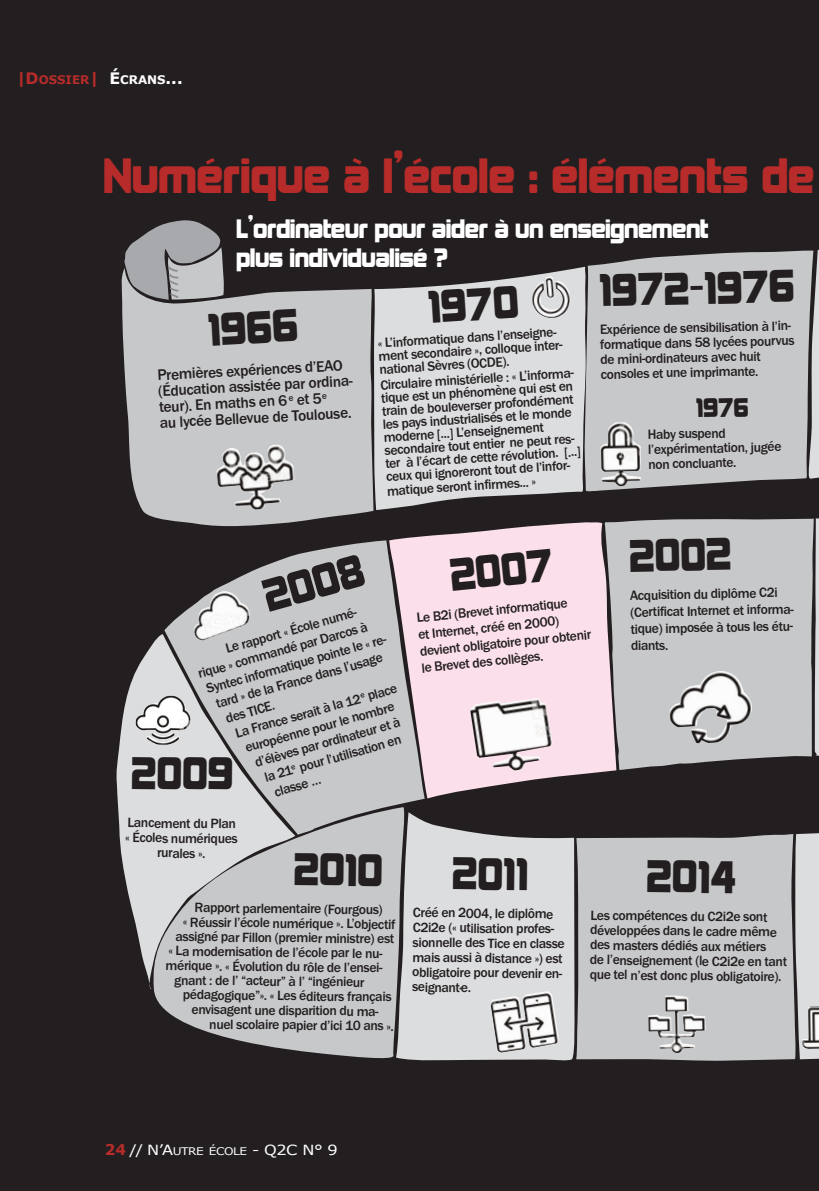
<style>
.page{position:relative;width:819px;height:1191px;background:#231f20}
.page>*{position:absolute;margin:0;border:0;box-sizing:border-box;transform-origin:0 0}
.t1{font:45.5px "Kimberley";letter-spacing:-.01em;color:#b72c2a}
.t2{font:42px "Kimberley";color:#231f20}
.t3{font:24.5px/28.7px "Kimberley";letter-spacing:-.025em;color:#fff}
.t4{font:24.5px "Kimberley";color:#231f20}
.t5{font:500 15.75px/15.9px "Franklin Gothic";color:#231f20}
.t6{font:500 14px/14.9px "Franklin Gothic";color:#231f20}
.t7{font:14px "Verdana";color:#fff;scale:1.15 1}
.t8{font:700 11.9px "Verdana";color:#b72c2a}
.s1{font-size:15.75px}
.s2{font-size:15.75px;color:#fff}
.s3{color:#fff}
.s4{font-weight:700;font-size:14.88px;color:#b72c2a}
.s5{font-size:10.5px}
</style>
<div class="page">
<svg style="left:389px;top:521px;width:227px;height:277px;background:#e3c9d4"></svg>
<svg style="left:374px;top:267px;width:212px;height:243px;background:#c7c7c9"></svg>
<svg style="left:584px;top:250px;width:229px;height:242px;background:#bcbcbe"></svg>
<svg style="left:807px;top:245px;width:12px;height:234px;background:#9b9a9c"></svg>
<svg style="left:120px;top:268px;width:253px;height:260px;background:#b1b1b3"></svg>
<img style="left:216px;top:443px;width:78px;height:67px">
<img style="left:600px;top:422px;width:41px;height:64px">
<img style="left:532px;top:275px;width:38px;height:43px">
<svg style="left:124px;top:220px;width:101px;height:80px;background:#959598"></svg>
<svg style="left:814px;top:518px;width:5px;height:241px"></svg>
<svg style="left:604px;top:518px;width:209px;height:252px;background:#bfbec1"></svg>
<img style="left:669px;top:666px;width:86px;height:77px">
<img style="left:470px;top:698px;width:82px;height:72px">
<svg style="left:164px;top:540px;width:260px;height:272px;background:#afadb0"></svg>
<img style="left:194px;top:591px;width:57px;height:43px">
<svg style="left:116px;top:634px;width:179px;height:354px;background:#b6b7b9"></svg>
<svg style="left:151px;top:807px;width:255px;height:254px;background:#bbbcbd"></svg>
<img style="left:136px;top:695px;width:55px;height:49px">
<svg style="left:396px;top:812px;width:179px;height:250px;background:#c5c6c8"></svg>
<img style="left:490px;top:991px;width:68px;height:61px">
<div style="left:576px;top:834px;width:220px;height:227px;background:#c7c8ca"></div>
<img style="left:648px;top:995px;width:58px;height:59px">
<svg style="left:795px;top:826px;width:24px;height:233px;background:#c7c8ca"></svg>
<img style="left:802px;top:1004px;width:17px;height:44px">
<p class="t8" style="left:17px;top:72px;width:167px"><span class="s1">|D</span>OSSIER <span class="s1">|</span> <span class="s2">É</span><span class="s3">CRANS</span><span class="s2">...</span></p>
<h1 class="t1" style="left:103px;top:150px;width:713px">Numérique à l’école : éléments de</h1>
<h3 class="t3" style="left:236px;top:215px;width:474px">L’ordinateur pour aider à un enseignement plus individualisé ?</h3>
<h2 class="t2" style="left:598px;top:266px;width:197px;rotate:-1deg">1972-1976</h2>
<p class="t6" style="left:599px;top:321px;width:196px;rotate:-1deg">Expérience de sensibilisation à l’in&shy;formatique dans 58 lycées pourvus de mini-ordinateurs avec huit consoles et une imprimante.</p>
<h3 class="t4" style="left:695px;top:394px;width:54px;rotate:-1deg">1976</h3>
<p class="t6" style="left:647px;top:427px;width:135px;rotate:-1deg">Haby suspend l’expérimentation, jugée non concluante.</p>
<h2 class="t2" style="left:426px;top:284px;width:92px;rotate:-4deg">1970</h2>
<p class="t6" style="left:377px;top:337px;width:186px;line-height:13.1px;rotate:-4deg">« L’informatique dans l’enseigne&shy;ment secondaire », colloque inter&shy;national Sèvres (OCDE).</p>
<h2 class="t2" style="left:207px;top:306px;width:91px;rotate:-3deg">1966</h2>
<p class="t5" style="left:157px;top:367px;width:200px;rotate:-3deg">Premières expériences d’EAO (Éducation assistée par ordina&shy;teur). En maths en 6<sup>e</sup> et 5<sup>e<br></sup>au lycée Bellevue de Toulouse.</p>
<p class="t6" style="left:379px;top:379px;width:197px;line-height:13.3px;rotate:-4deg">Circulaire ministérielle : « L’informa&shy;tique est un phénomène qui est en train de bouleverser profondément les pays industrialisés et le monde moderne [...] L’enseignement secondaire tout entier ne peut res&shy;ter à l’écart de cette révolution. [...] ceux qui ignoreront tout de l’infor&shy;matique seront infirmes... »</p>
<h2 class="t2" style="left:258px;top:574px;width:104px;rotate:-16deg">2008</h2>
<p class="t6" style="left:224px;top:641px;width:141px;rotate:-16deg">Le rapport « École numé-</p>
<p class="t6" style="left:196px;top:667px;width:177px;rotate:-16deg">rique » commandé par Darcos à</p>
<p class="t6" style="left:204px;top:682px;width:192px;rotate:-16deg">Syntec informatique pointe le « re-</p>
<p class="t6" style="left:214px;top:696px;width:174px;rotate:-16deg">tard » de la France dans l’usage</p>
<p class="t6" style="left:234px;top:726px;width:169px;rotate:-16deg">La France serait à la 12<sup>e</sup> place</p>
<p class="t6" style="left:224px;top:711px;width:52px;rotate:-16deg">des TICE.</p>
<p class="t6" style="left:243px;top:741px;width:156px;rotate:-16deg">européenne pour le nombre</p>
<p class="t6" style="left:253px;top:755px;width:152px;rotate:-16deg">d’élèves par ordinateur et à</p>
<p class="t6" style="left:263px;top:770px;width:143px;rotate:-16deg">la 21<sup>e</sup> pour l’utilisation en</p>
<h2 class="t2" style="left:131px;top:749px;width:104px;rotate:1deg">2009</h2>
<p class="t6" style="left:272px;top:784px;width:49px;rotate:-16deg">classe …</p>
<p class="t6" style="left:126px;top:814px;width:114px;text-align:center;rotate:1deg">Lancement du Plan « Écoles numériques rurales ».</p>
<h2 class="t2" style="left:294px;top:845px;width:91px;rotate:1deg">2010</h2>
<p class="t6" style="left:195px;top:899px;width:190px;rotate:1deg">Rapport parlementaire (Fourgous)</p>
<p class="t6" style="left:183px;top:913px;width:214px;rotate:1deg">« Réussir l’école numérique ». L’objectif</p>
<p class="t6" style="left:176px;top:928px;width:220px;rotate:1deg">assigné par Fillon (premier ministre) est</p>
<p class="t6" style="left:168px;top:942px;width:219px;rotate:1deg">« La modernisation de l’école par le nu-</p>
<p class="t6" style="left:166px;top:957px;width:222px;rotate:1deg">mérique ». « Évolution du rôle de l’ensei-</p>
<p class="t6" style="left:174px;top:971px;width:192px;rotate:1deg">gnant : de l’ “acteur” à l’ “ingénieur</p>
<p class="t6" style="left:183px;top:986px;width:210px;rotate:1deg">pédagogique”». « Les éditeurs français</p>
<p class="t6" style="left:192px;top:1001px;width:192px;rotate:1deg">envisagent une disparition du ma-</p>
<p class="t6" style="left:209px;top:1015px;width:186px;rotate:1deg">nuel scolaire papier d’ici 10 ans ».</p>
<h2 class="t2" style="left:447px;top:552px;width:105px;rotate:-6deg">2007</h2>
<p class="t6" style="left:415px;top:609px;width:174px;line-height:16.8px;rotate:-6deg">Le B2i (Brevet informatique<br>et Internet, créé en 2000) devient obligatoire pour obtenir le Brevet des collèges.</p>
<h2 class="t2" style="left:628px;top:532px;width:104px;rotate:-1deg">2002</h2>
<p class="t6" style="left:630px;top:586px;width:168px;line-height:16.8px;rotate:-1deg">Acquisition du diplôme C2i (Certificat Internet et informa&shy;tique) imposée à tous les étu&shy;diants.</p>
<h2 class="t2" style="left:452px;top:849px;width:78px;rotate:1deg">2011</h2>
<p class="t6" style="left:413px;top:904px;width:155px;rotate:1deg">Créé en 2004, le diplôme<br>C2i2e (« utilisation profes&shy;sionnelle des Tice en classe mais aussi à distance ») est obligatoire pour devenir en&shy;seignant·e.</p>
<h2 class="t2" style="left:647px;top:852px;width:91px;rotate:1deg">2014</h2>
<p class="t6" style="left:590px;top:906px;width:199px;rotate:1deg">Les compétences du C2i2e sont développées dans le cadre même des masters dédiés aux métiers<br>de l’enseignement (le C2i2e en tant que tel n’est donc plus obligatoire).</p>
<p class="t7" style="left:105px;top:1140px;width:204px"><span class="s4">24</span> // N’A<span class="s5">UTRE ÉCOLE</span> - Q2C N° 9</p>
</div>
